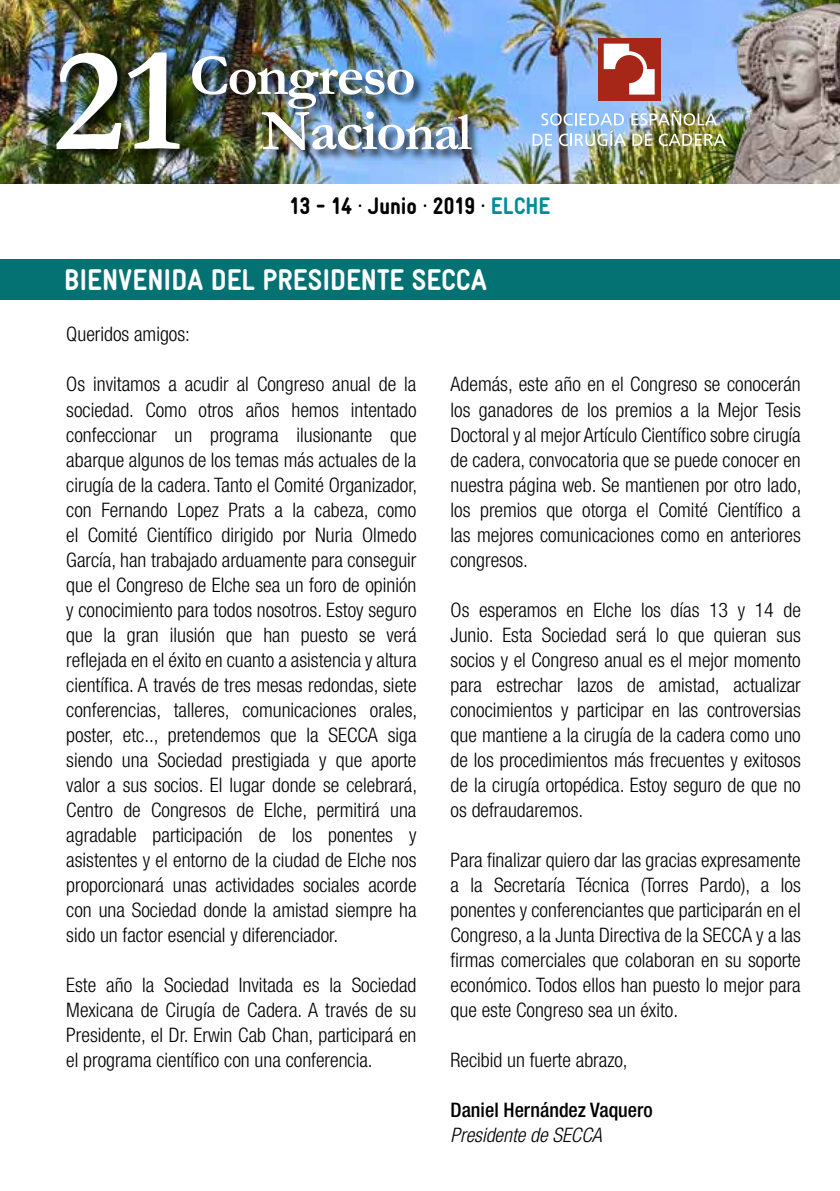
<style>
.page{position:relative;width:840px;height:1191px;background:#fff}
.page>*{position:absolute;margin:0;border:0;box-sizing:border-box;transform-origin:0 0}
.t1{font:700 150.2px "Garamond";color:#fff}
.t2{font:700 58.6px/55.2px "Garamond";letter-spacing:-.03em;color:#fff}
.t3{font:900 30px "Gravur Condensed";color:#fff}
.t4{font:900 24px "Gravur Condensed";color:#000}
.t5{font:300 condensed 20px/25px "Helvetica Neue LT Com";color:#000;text-align:justify}
.t6{font:500 condensed 20px "Helvetica Neue LT Com";color:#000}
.t7{font:italic 300 condensed 20px "Helvetica Neue LT Com";color:#000}
.s1{font-size:54.2px}
.s2{color:#008c9a}
</style>
<div class="page">
<img style="left:0;top:0;width:840px;height:184px">
<img style="left:718px;top:0;width:121px;height:184px">
<div style="left:597px;top:38px;width:63px;height:63px;background:#a62617"></div>
<svg style="left:632px;top:134px;width:19px;height:12px"></svg>
<svg style="left:658px;top:134px;width:67px;height:12px"></svg>
<img style="left:532px;top:113px;width:93px;height:33px">
<svg style="left:631px;top:110px;width:85px;height:16px"></svg>
<svg style="left:603px;top:44px;width:51px;height:51px"></svg>
<div style="left:56px;top:51px;width:427px;height:111px;background:#000;opacity:.72"></div>
<hr style="left:839px;top:259px;width:1px;height:41px;background:#047273">
<div style="left:0;top:259px;width:839px;height:41px;background:#047273"></div>
<h1 class="t1" style="left:54px;top:12px;width:131px">21</h1>
<h2 class="t2" style="left:261px;top:47px;width:211px;text-indent:-72px">Congreso<br>Nacio<span class="s1">nal</span></h2>
<p class="t4" style="left:289px;top:192px;width:262px">13 - 14 · Junio · 2019 · <span class="s2">ELCHE</span></p>
<h3 class="t3" style="left:64px;top:263px;width:424px">BIENVENIDA DEL PRESIDENTE SECCA</h3>
<p class="t5" style="left:66px;top:322px;width:125px">Queridos amigos:</p>
<p class="t5" style="left:66px;top:372px;width:352px">Os invitamos a acudir al Congreso anual de la sociedad. Como otros años hemos intentado confeccionar un programa ilusionante que abarque algunos de los temas más actuales de la cirugía de la cadera. Tanto el Comité Organizador, con Fernando Lopez Prats a la cabeza, como el Comité Científico dirigido por Nuria Olmedo García, han trabajado arduamente para conseguir que el Congreso de Elche sea un foro de opinión y conocimiento para todos nosotros. Estoy seguro que la gran ilusión que han puesto se verá reflejada en el éxito en cuanto a asistencia y altura científica. A través de tres mesas redondas, siete conferencias, talleres, comunicaciones orales, poster, etc.., pretendemos que la SECCA siga siendo una Sociedad prestigiada y que aporte valor a sus socios. El lugar donde se celebrará, Centro de Congresos de Elche, permitirá una agradable participación de los ponentes y asistentes y el entorno de la ciudad de Elche nos proporcionará unas actividades sociales acorde con una Sociedad donde la amistad siempre ha sido un factor esencial y diferenciador.</p>
<p class="t5" style="left:66px;top:972px;width:351px">Este año la Sociedad Invitada es la Sociedad Mexicana de Cirugía de Cadera. A través de su Presidente, el Dr. Erwin Cab Chan, participará en el programa científico con una conferencia.</p>
<p class="t5" style="left:450px;top:372px;width:352px">Además, este año en el Congreso se conocerán los ganadores de los premios a la Mejor Tesis Doctoral y al mejor Artículo Científico sobre cirugía de cadera, convocatoria que se puede conocer en nuestra página web. Se mantienen por otro lado, los premios que otorga el Comité Científico a las mejores comunicaciones como en anteriores congresos.</p>
<p class="t5" style="left:450px;top:597px;width:351px">Os esperamos en Elche los días 13 y 14 de Junio. Esta Sociedad será lo que quieran sus socios y el Congreso anual es el mejor momento para estrechar lazos de amistad, actualizar conocimientos y participar en las controversias que mantiene a la cirugía de la cadera como uno de los procedimientos más frecuentes y exitosos de la cirugía ortopédica. Estoy seguro de que no os defraudaremos.</p>
<p class="t5" style="left:450px;top:847px;width:351px">Para finalizar quiero dar las gracias expresamente a la Secretaría Técnica (Torres Pardo), a los ponentes y conferenciantes que participarán en el Congreso, a la Junta Directiva de la SECCA y a las firmas comerciales que colaboran en su soporte económico. Todos ellos han puesto lo mejor para que este Congreso sea un éxito.</p>
<p class="t5" style="left:450px;top:1047px;width:178px">Recibid un fuerte abrazo,</p>
<p class="t6" style="left:450px;top:1097px;width:203px">Daniel Hernández Vaquero</p>
<p class="t7" style="left:450px;top:1123px;width:157px">PresidentedeSECCA</p>
</div>
